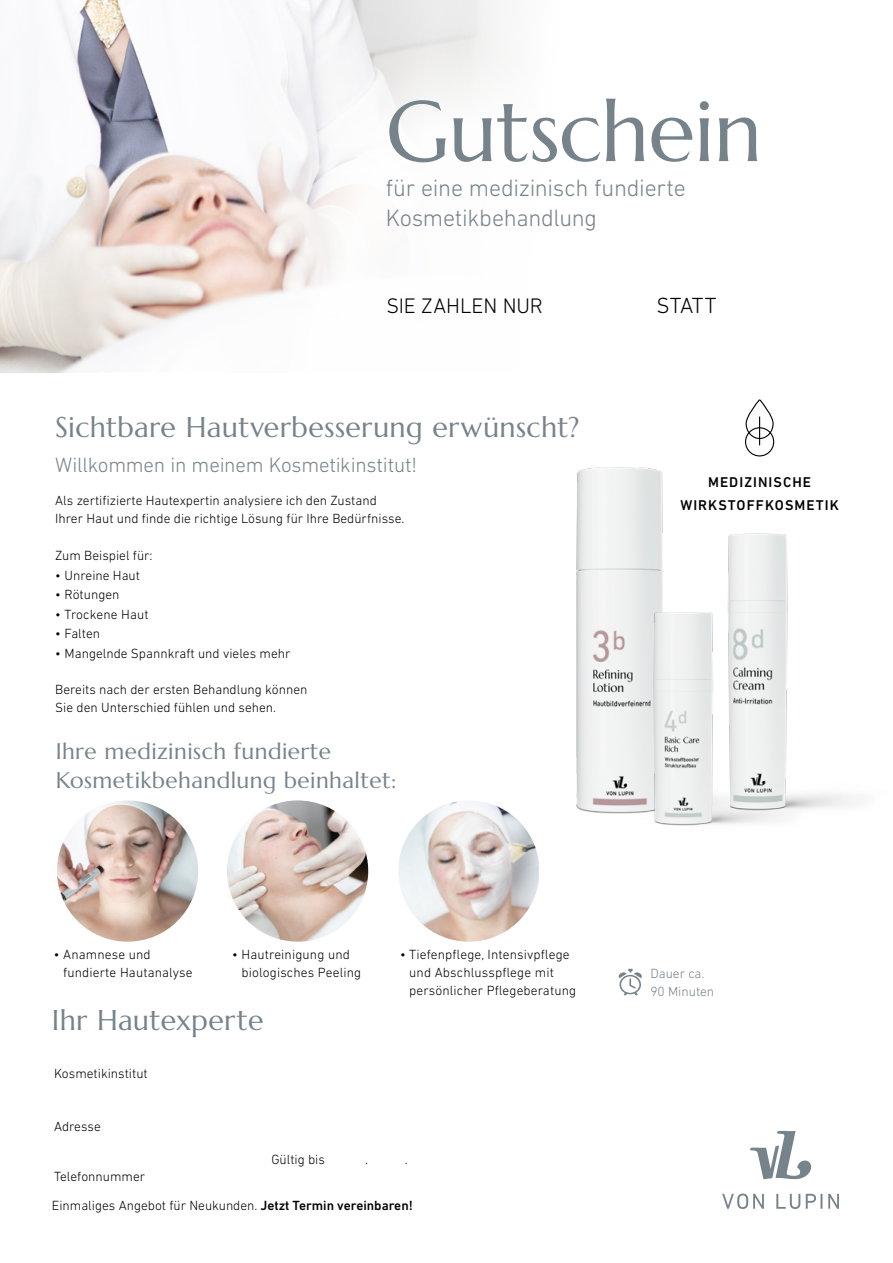
<style>
.page{position:relative;width:893px;height:1263px;background:#fff}
.page>*{position:absolute;margin:0;border:0;box-sizing:border-box;transform-origin:0 0}
.t1{font:85.5px "Marcellus";letter-spacing:-.01em;color:#77838b}
.t2{font:28.5px "Marcellus";letter-spacing:.01em;color:#77838b}
.t3{font:300 24px/30px "DIN Next LT Pro";letter-spacing:-.015em;color:#77838b}
.t4{font:22.5px/28.5px "Marcellus";letter-spacing:.02em;color:#77838b}
.t5{font:300 22.2px "DIN Next LT Pro";letter-spacing:-.03em;color:#000}
.t6{font:300 21.45px "DIN Next LT Pro";letter-spacing:-.005em;color:#000}
.t7{font:300 21px "DIN Next LT Pro";letter-spacing:-.01em;color:#77838b}
.t8{font:500 14.4px/22.6px "DIN Next LT Pro";letter-spacing:.075em;color:#000;text-align:center}
.t9{font:300 13.5px/18px "DIN Next LT Pro";color:#000}
.t10{font:300 13.5px/18px "DIN Next LT Pro";color:#77838b}
.s1{font-weight:500}
</style>
<div class="page">
<img style="left:0;top:0;width:497px;height:372px">
<div style="left:272px;top:28px;width:386px;height:480px;background:#fff;border-radius:50%"></div>
<img style="left:57px;top:800px;width:141px;height:142px;border-radius:71px">
<img style="left:398px;top:801px;width:141px;height:141px">
<img style="left:227px;top:800px;width:141px;height:142px">
<svg style="left:722px;top:1193px;width:42px;height:16px"></svg>
<svg style="left:776px;top:1194px;width:24px;height:15px"></svg>
<svg style="left:806px;top:1194px;width:16px;height:15px"></svg>
<svg style="left:828px;top:1194px;width:11px;height:15px"></svg>
<svg style="left:750px;top:1131px;width:61px;height:48px"></svg>
<svg style="left:618px;top:969px;width:24px;height:26px"></svg>
<img style="left:576px;top:467px;width:61px;height:347px">
<img style="left:637px;top:467px;width:80px;height:359px">
<img style="left:717px;top:440px;width:143px;height:384px">
<svg style="left:745px;top:399px;width:29px;height:57px"></svg>
<h1 class="t1" style="left:386px;top:78px;width:378px">Gutschein</h1>
<h3 class="t3" style="left:386px;top:172px;width:301px">für eine medizinisch fundierte<br>Kosmetikbehandlung</h3>
<h3 class="t6" style="left:386px;top:293px;width:158px">SIE ZAHLEN NUR</h3>
<h3 class="t5" style="left:656px;top:293px;width:61px">STATT</h3>
<h2 class="t2" style="left:55px;top:410px;width:526px">Sichtbare Hautverbesserung erwünscht?</h2>
<h3 class="t7" style="left:55px;top:453px;width:363px">Willkommen in meinem Kosmetikinstitut!</h3>
<p class="t9" style="left:55px;top:491px;width:351px">Als zertifizierte Hautexpertin analysiere ich den Zustand<br>Ihrer Haut und finde die richtige Lösung für Ihre Bedürfnisse.</p>
<p class="t9" style="left:55px;top:546px;width:99px">Zum Beispiel für:</p>
<p class="t9" style="left:55px;top:566px;width:86px">• Unreine Haut</p>
<p class="t9" style="left:55px;top:585px;width:66px">• Rötungen</p>
<p class="t9" style="left:55px;top:605px;width:95px">• Trockene Haut</p>
<p class="t9" style="left:55px;top:624px;width:46px">• Falten</p>
<p class="t9" style="left:55px;top:644px;width:237px">• Mangelnde Spannkraft und vieles mehr</p>
<p class="t9" style="left:55px;top:680px;width:254px">Bereits nach der ersten Behandlung können<br>Sie den Unterschied fühlen und sehen.</p>
<h3 class="t4" style="left:56px;top:737px;width:342px">Ihre medizinisch fundierte<br>Kosmetikbehandlung beinhaltet:</h3>
<p class="t9" style="left:63px;top:945px;width:131px;text-indent:-9px">• Anamnese und fundierte Hautanalyse</p>
<p class="t9" style="left:241px;top:945px;width:121px;text-indent:-9px">• Hautreinigung und biologisches Peeling</p>
<p class="t9" style="left:409px;top:945px;width:168px;text-indent:-9px">• Tiefenpflege, Intensivpflege und Abschlusspflege mit persönlicher Pflegeberatung</p>
<h2 class="t2" style="left:52px;top:1002px;width:213px">Ihr Hautexperte</h2>
<p class="t9" style="left:54px;top:1064px;width:95px">Kosmetikinstitut</p>
<p class="t9" style="left:54px;top:1117px;width:48px">Adresse</p>
<p class="t9" style="left:54px;top:1167px;width:93px">Telefonnummer</p>
<p class="t9" style="left:271px;top:1150px;width:55px">Gültig bis</p>
<p class="t9" style="left:365px;top:1150px;width:4px">.</p>
<p class="t9" style="left:405px;top:1150px;width:4px">.</p>
<p class="t9" style="left:52px;top:1196px;width:362px">Einmaliges Angebot für Neukunden. <span class="s1">Jetzt Termin vereinbaren!</span></p>
<p class="t8" style="left:680px;top:471px;width:160px">MEDIZINISCHE<br>WIRKSTOFFKOSMETIK</p>
<p class="t10" style="left:650px;top:964px;width:65px">Dauer ca.<br>90 Minuten</p>
</div>
